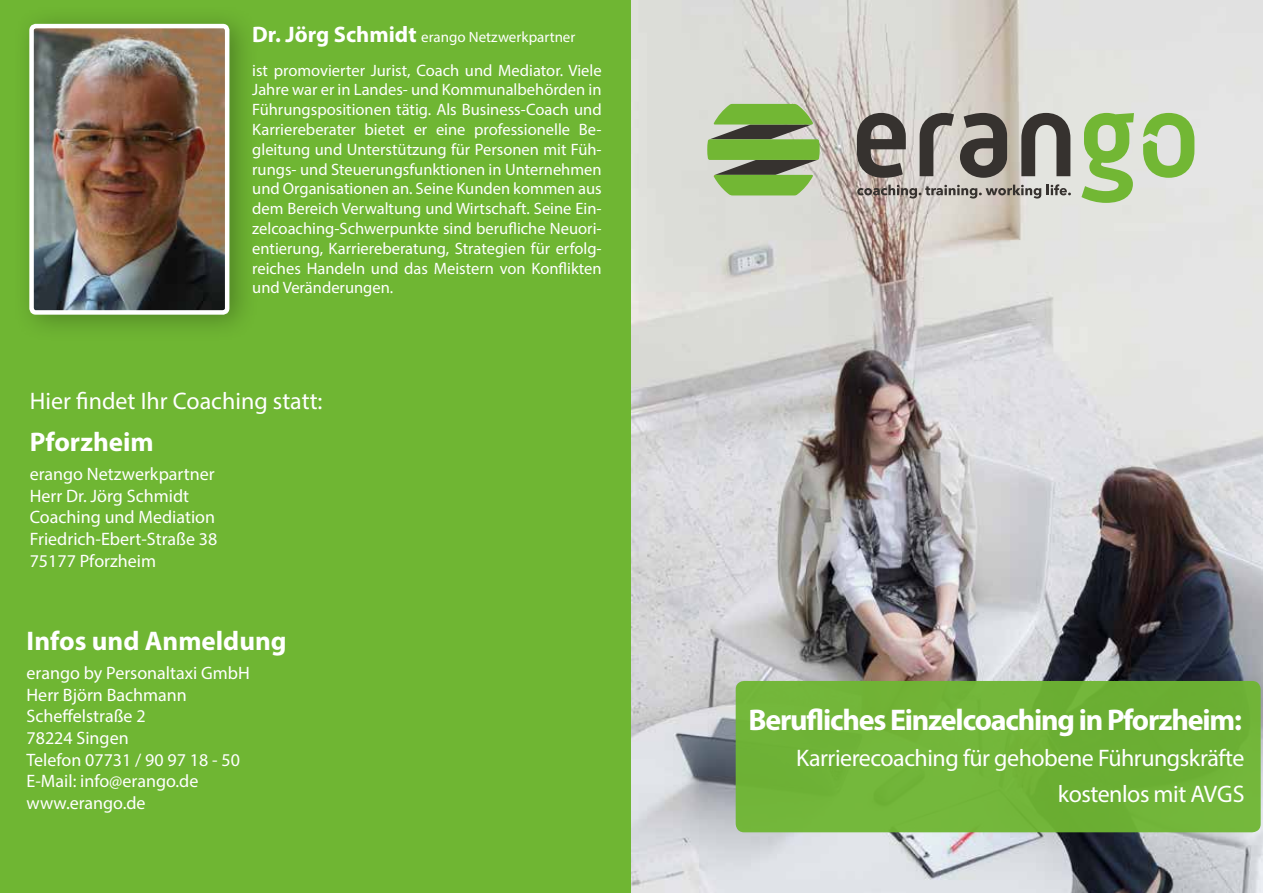
<style>
.page{position:relative;width:1263px;height:893px;background:#fff}
.page>*{position:absolute;margin:0;border:0;box-sizing:border-box;transform-origin:0 0}
.t1{font:700 30px "Myriad Pro";letter-spacing:-.04em;color:#fff}
.t2{font:700 27px "Myriad Pro";color:#fff}
.t3{font:24px/36px "Myriad Pro";letter-spacing:-.02em;color:#fff;text-align:right}
.t4{font:24px "Myriad Pro";color:#fff}
.t5{font:18px/21.6px "Myriad Pro";color:#fff}
.t6{font:16.5px/19.8px "Myriad Pro";color:#fff;text-align:justify}
.t7{font:15px "Myriad Pro";color:#fff}
.s1{font-weight:700;font-size:22.5px}
</style>
<div class="page">
<div style="left:0;top:0;width:632px;height:893px;background:#6fb633"></div>
<img style="left:632px;top:0;width:631px;height:893px">
<div style="left:736px;top:681px;width:525px;height:151px;background:#6fb633;border-radius:9px"></div>
<svg style="left:857px;top:185px;width:184px;height:14px;background:#a19a94"></svg>
<svg style="left:1047px;top:184px;width:24px;height:11px"></svg>
<svg style="left:707px;top:104px;width:113px;height:91px;background:#82a75c"></svg>
<svg style="left:857px;top:113px;width:49px;height:65px;background:#716c68"></svg>
<svg style="left:920px;top:113px;width:34px;height:63px;background:#8d8984"></svg>
<svg style="left:960px;top:113px;width:47px;height:65px;background:#706c67"></svg>
<svg style="left:1021px;top:113px;width:49px;height:63px;background:#7e7c78"></svg>
<svg style="left:1081px;top:113px;width:53px;height:90px;background:#a2ca7d"></svg>
<svg style="left:1143px;top:113px;width:51px;height:65px;background:#a3ca81"></svg>
<div style="left:12px;top:4px;width:248px;height:339px;background:#000;opacity:.28"></div>
<img style="left:34px;top:29px;width:190px;height:281px">
<div style="left:29px;top:24px;width:200px;height:291px;border:4px solid #fff;border-radius:4px"></div>
<p class="t7" style="left:252px;top:28px;width:325px"><span class="s1">Dr. Jörg Schmidt</span> erango Netzwerkpartner</p>
<p class="t6" style="left:252px;top:60px;width:351px">ist promovierter Jurist, Coach und Mediator. Viele Jahre war er in Landes- und Kommunalbehörden in Führungspositionen tätig. Als Business-Coach und Karriereberater bietet er eine professionelle Be&shy;gleitung und Unterstützung für Personen mit Füh&shy;rungs- und Steuerungsfunktionen in Unternehmen und Organisationen an. Seine Kunden kommen aus dem Bereich Verwaltung und Wirtschaft. Seine Ein&shy;zelcoaching-Schwerpunkte sind berufliche Neuori&shy;entierung, Karriereberatung, Strategien für erfolg&shy;reiches Handeln und das Meistern von Konflikten und Veränderungen.</p>
<h3 class="t4" style="left:30px;top:386px;width:294px">Hier findet Ihr Coaching statt:</h3>
<h2 class="t2" style="left:30px;top:425px;width:126px">Pforzheim</h2>
<p class="t5" style="left:30px;top:463px;width:189px">erango Netzwerkpartner<br>Herr Dr. Jörg Schmidt<br>Coaching und Mediation<br>Friedrich-Ebert-Straße 38<br>75177 Pforzheim</p>
<h2 class="t2" style="left:27px;top:624px;width:262px">Infos und Anmeldung</h2>
<p class="t5" style="left:27px;top:662px;width:225px">erango by Personaltaxi GmbH<br>Herr Björn Bachmann<br>Scheffelstraße 2<br>78224 Singen<br>Telefon 07731 / 90 97 18 - 50<br>E-Mail: info@erango.de www.erango.de</p>
<h1 class="t1" style="left:748px;top:700px;width:495px">Berufliches Einzelcoaching in Pforzheim:</h1>
<h3 class="t3" style="left:796px;top:739px;width:450px">Karrierecoaching für gehobene Führungskräfte kostenlos mit AVGS</h3>
</div>
